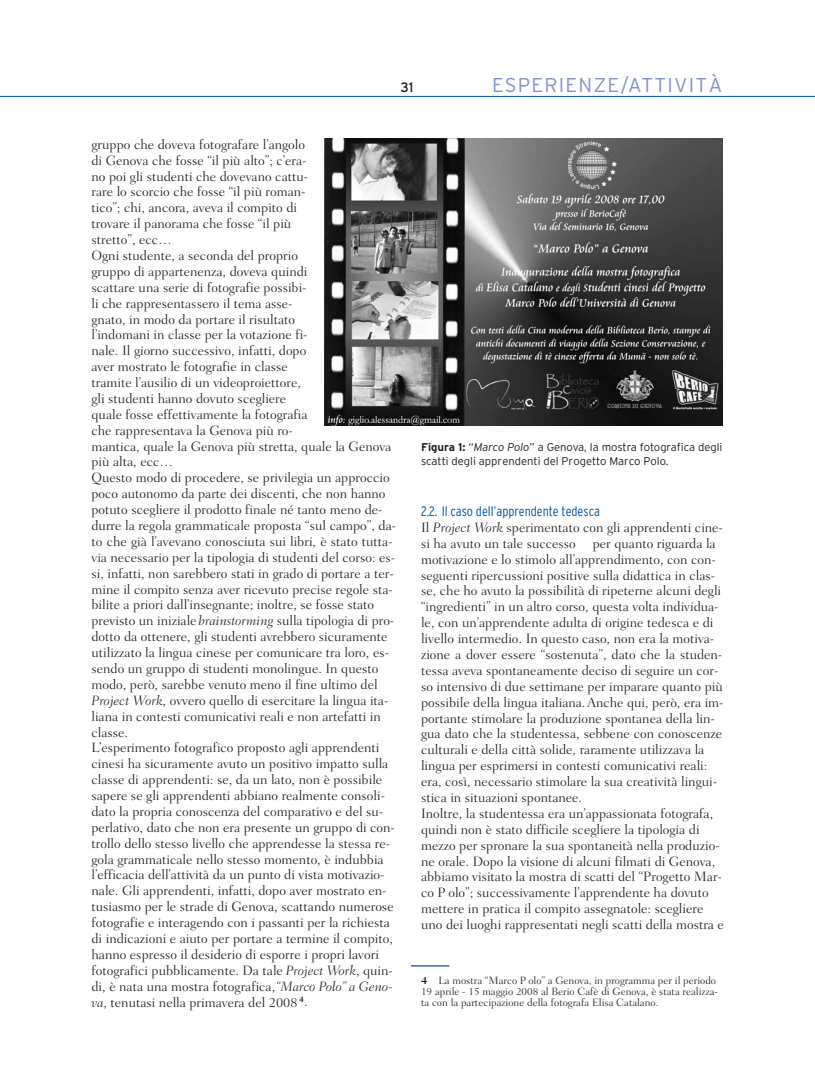
<style>
.page{position:relative;width:815px;height:1081px;background:#fff}
.page>*{position:absolute;margin:0;border:0;box-sizing:border-box;transform-origin:0 0}
.t1{font:300 20px "Interstate";letter-spacing:.065em;color:#8193c9}
.t2{font:300 13.75px/15.9px "Fairfield LH";color:#231f20}
.t3{font:300 condensed 13.75px "Interstate";color:#0155a5}
.t4{font:13.75px "Interstate";color:#231f20}
.t5{font:300 11.25px/13.4px "Interstate";color:#231f20}
.t6{font:300 10.75px/10.8px "Fairfield LH";color:#231f20}
.s1{font-style:italic}
.s2{font-weight:700}
</style>
<div class="page">
<hr style="left:0;top:96px;width:815px;height:1px;background:#0155a5">
<hr style="left:411px;top:965px;width:38px;height:1px;background:#0155a5">
<img style="left:324px;top:138px;width:398px;height:287px">
<p class="t4" style="left:400px;top:80px;width:15px">31</p>
<h1 class="t1" style="left:492px;top:73px;width:232px">ESPERIENZE/ATTIVITÀ</h1>
<p class="t2" style="left:92px;top:136px;width:306px">gruppo che doveva fotografare l’angolo<br>di Genova che fosse “il più alto”; c’era-<br>no poi gli studenti che dovevano cattu-<br>rare lo scorcio che fosse “il più roman-<br>tico”; chi, ancora, aveva il compito di<br>trovare il panorama che fosse “il più<br>stretto”, ecc…<br>Ogni studente, a seconda del proprio<br>gruppo di appartenenza, doveva quindi<br>scattare una serie di fotografie possibi-<br>li che rappresentassero il tema asse-<br>gnato, in modo da portare il risultato<br>l’indomani in classe per la votazione fi-<br>nale. Il giorno successivo, infatti, dopo<br>aver mostrato le fotografie in classe<br>tramite l’ausilio di un videoproiettore,<br>gli studenti hanno dovuto scegliere<br>quale fosse effettivamente la fotografia<br>che rappresentava la Genova più ro-<br>mantica, quale la Genova più stretta, quale la Genova più alta, ecc…<br>Questo modo di procedere, se privilegia un approccio poco autonomo da parte dei discenti, che non hanno potuto scegliere il prodotto finale né tanto meno de&shy;durre la regola grammaticale proposta “sul campo”, da&shy;to che già l’avevano conosciuta sui libri, è stato tutta&shy;via necessario per la tipologia di studenti del corso: es&shy;si, infatti, non sarebbero stati in grado di portare a ter&shy;mine il compito senza aver ricevuto precise regole sta&shy;bilite a priori dall’insegnante; inoltre, se fosse stato previsto un iniziale <span class="s1">brainstorming</span> sulla tipologia di pro&shy;dotto da ottenere, gli studenti avrebbero sicuramente utilizzato la lingua cinese per comunicare tra loro, es&shy;sendo un gruppo di studenti monolingue. In questo modo, però, sarebbe venuto meno il fine ultimo del <span class="s1">Project Work</span>, ovvero quello di esercitare la lingua ita&shy;liana in contesti comunicativi reali e non artefatti in classe.<br>L’esperimento fotografico proposto agli apprendenti cinesi ha sicuramente avuto un positivo impatto sulla classe di apprendenti: se, da un lato, non è possibile sapere se gli apprendenti abbiano realmente consoli&shy;dato la propria conoscenza del comparativo e del su&shy;perlativo, dato che non era presente un gruppo di con&shy;trollo dello stesso livello che apprendesse la stessa re&shy;gola grammaticale nello stesso momento, è indubbia l’efficacia dell’attività da un punto di vista motivazio&shy;nale. Gli apprendenti, infatti, dopo aver mostrato en&shy;tusiasmo per le strade di Genova, scattando numerose fotografie e interagendo con i passanti per la richiesta di indicazioni e aiuto per portare a termine il compito, hanno espresso il desiderio di esporre i propri lavori fotografici pubblicamente. Da tale <span class="s1">Project Work</span>, quin&shy;di, è nata una mostra fotografica, <span class="s1">“Marco Polo” a Geno&shy;va</span>, tenutasi nella primavera del 2008 <sup>4</sup>.</p>
<p class="t5" style="left:421px;top:440px;width:303px"><span class="s2">Figura 1:</span> “<span class="s1">Marco Polo</span>” a Genova, la mostra fotografica degli scatti degli apprendenti del Progetto Marco Polo.</p>
<p class="t3" style="left:421px;top:503px;width:180px">2.2. Il caso dell’apprendente tedesca</p>
<p class="t2" style="left:421px;top:519px;width:304px">Il <span class="s1">Project Work</span> sperimentato con gli apprendenti cine&shy;si ha avuto un tale successo per quanto riguarda la motivazione e lo stimolo all’apprendimento, con con&shy;seguenti ripercussioni positive sulla didattica in clas&shy;se, che ho avuto la possibilità di ripeterne alcuni degli “ingredienti” in un altro corso, questa volta individua&shy;le, con un’apprendente adulta di origine tedesca e di livello intermedio. In questo caso, non era la motiva&shy;zione a dover essere “sostenuta”, dato che la studen&shy;tessa aveva spontaneamente deciso di seguire un cor&shy;so intensivo di due settimane per imparare quanto più possibile della lingua italiana. Anche qui, però, era im&shy;portante stimolare la produzione spontanea della lin&shy;gua dato che la studentessa, sebbene con conoscenze culturali e della città solide, raramente utilizzava la lingua per esprimersi in contesti comunicativi reali: era, così, necessario stimolare la sua creatività lingui&shy;stica in situazioni spontanee.<br>Inoltre, la studentessa era un’appassionata fotografa, quindi non è stato difficile scegliere la tipologia di mezzo per spronare la sua spontaneità nella produzio&shy;ne orale. Dopo la visione di alcuni filmati di Genova, abbiamo visitato la mostra di scatti del “Progetto Mar&shy;co P olo”; successivamente l’apprendente ha dovuto mettere in pratica il compito assegnatole: scegliere uno dei luoghi rappresentati negli scatti della mostra e</p>
<p class="t6" style="left:421px;top:975px;width:298px"><span class="s2">4</span> La mostra “Marco P olo” a Genova, in programma per il periodo<br>19 aprile - 15 maggio 2008 al Berio Cafè di Genova, è stata realizza&shy;ta con la partecipazione della fotografa Elisa Catalano.</p>
</div>
